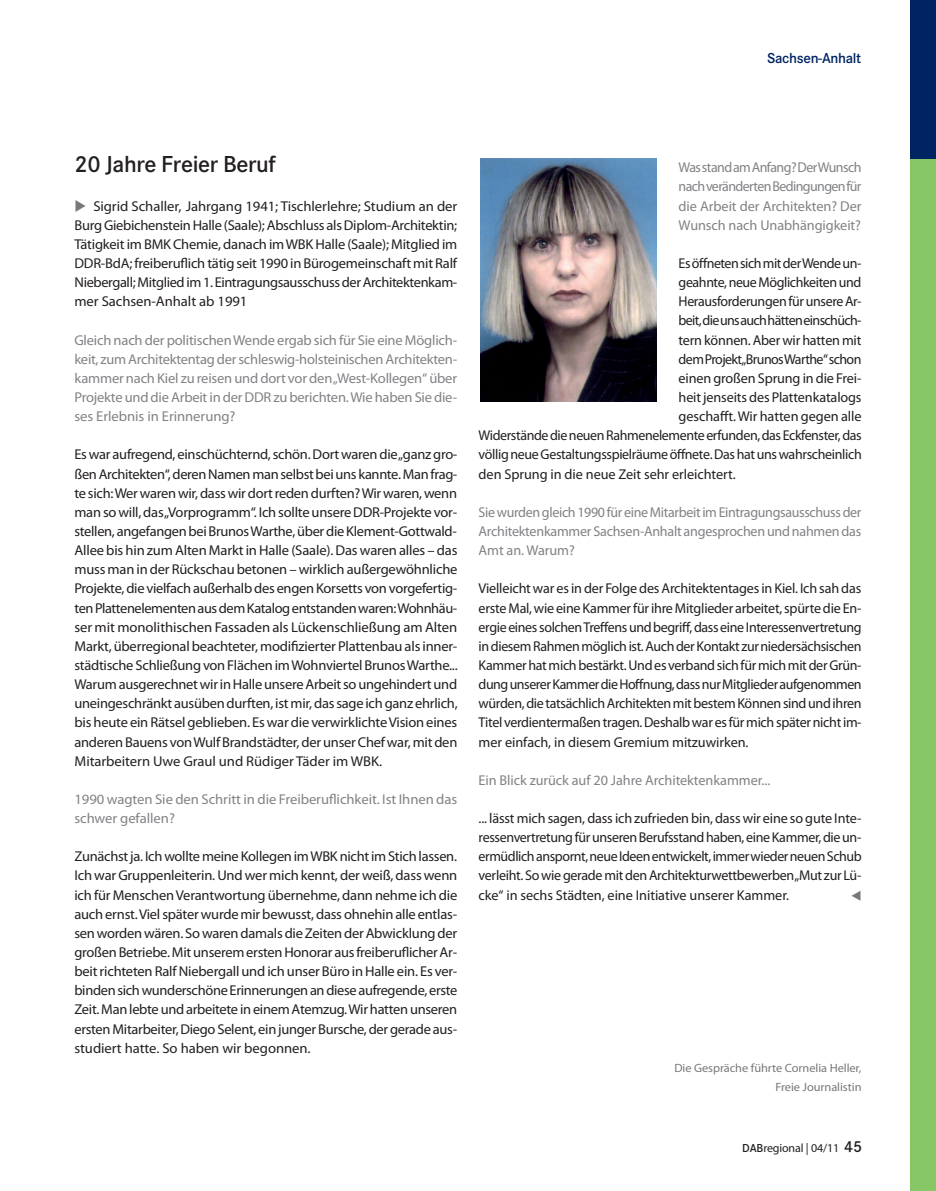
<style>
.page{position:relative;width:936px;height:1191px;background:#fff}
.page>*{position:absolute;margin:0;border:0;box-sizing:border-box;transform-origin:0 0}
.t1{font:600 24px "Corporate S";letter-spacing:-.015em;color:#231f20}
.t2{font:600 15px "Corporate S";letter-spacing:-.02em;color:#002361}
.t3{font:14.25px/19.2px "Myriad Pro";letter-spacing:-.02em;color:#231f20;text-align:justify}
.t4{font:14.25px/19.2px "Myriad Pro";letter-spacing:-.005em;color:#808285;text-align:justify}
.t5{font:14.25px "Myriad Pro";letter-spacing:-.045em;color:#231f20}
.t6{font:14.25px "Myriad Pro";letter-spacing:-.04em;color:#231f20}
.t7{font:12px/19.2px "Myriad Pro";letter-spacing:-.005em;color:#76787b;text-align:right}
.t8{font:12px "Myriad Pro";letter-spacing:-.01em;color:#231f20}
.s1{color:#76787b}
.s2{font-family:"Corporate S";font-weight:600}
.s3{font-family:"Corporate S";font-weight:600;font-size:16.5px}
</style>
<div class="page">
<div style="left:910px;top:0;width:25px;height:1191px;background:#87c765"></div>
<div style="left:910px;top:0;width:25px;height:158px;background:#002361"></div>
<img style="left:480px;top:159px;width:176px;height:243px">
<p class="t2" style="left:767px;top:49px;width:96px">Sachsen-Anhalt</p>
<h1 class="t1" style="left:74px;top:150px;width:203px">20 Jahre Freier Beruf</h1>
<p class="t3" style="left:74px;top:196px;width:384px"><span class="s1">◆</span> Sigrid Schaller, Jahrgang 1941; Tischlerlehre; Studium an der Burg Giebichenstein Halle (Saale); Abschluss als Diplom-Architektin; Tätigkeit im BMK Chemie, danach im WBK Halle (Saale); Mitglied im DDR-BdA; freiberuflich tätig seit 1990 in Bürogemeinschaft mit Ralf Niebergall; Mitglied im 1. Eintragungsausschuss der Architektenkam&shy;mer Sachsen-Anhalt ab 1991</p>
<p class="t4" style="left:74px;top:330px;width:384px">Gleich nach der politischen Wende ergab sich für Sie eine Möglich&shy;keit, zum Architektentag der schleswig-holsteinischen Architekten&shy;kammer nach Kiel zu reisen und dort vor den „West-Kollegen“ über Projekte und die Arbeit in der DDR zu berichten. Wie haben Sie die&shy;ses Erlebnis in Erinnerung?</p>
<p class="t3" style="left:74px;top:445px;width:385px">Es war aufregend, einschüchternd, schön. Dort waren die „ganz gro&shy;ßen Architekten“, deren Namen man selbst bei uns kannte. Man frag&shy;te sich: Wer waren wir, dass wir dort reden durften? Wir waren, wenn man so will, das „Vorprogramm“. Ich sollte unsere DDR-Projekte vor&shy;stellen, angefangen bei Brunos Warthe, über die Klement-Gottwald-Allee bis hin zum Alten Markt in Halle (Saale). Das waren alles – das muss man in der Rückschau betonen – wirklich außergewöhnliche Projekte, die vielfach außerhalb des engen Korsetts von vorgefertig&shy;ten Plattenelementen aus dem Katalog entstanden waren: Wohnhäu&shy;ser mit monolithischen Fassaden als Lückenschließung am Alten Markt, überregional beachteter, modifizierter Plattenbau als inner&shy;städtische Schließung von Flächen im Wohnviertel Brunos Warthe...<br>Warum ausgerechnet wir in Halle unsere Arbeit so ungehindert und uneingeschränkt ausüben durften, ist mir, das sage ich ganz ehrlich, bis heute ein Rätsel geblieben. Es war die verwirklichte Vision eines anderen Bauens von Wulf Brandstädter, der unser Chef war, mit den Mitarbeitern Uwe Graul und Rüdiger Täder im WBK.</p>
<p class="t4" style="left:74px;top:789px;width:384px">1990 wagten Sie den Schritt in die Freiberuflichkeit. Ist Ihnen das schwer gefallen?</p>
<p class="t3" style="left:74px;top:846px;width:384px">Zunächst ja. Ich wollte meine Kollegen im WBK nicht im Stich lassen.<br>Ich war Gruppenleiterin. Und wer mich kennt, der weiß, dass wenn ich für Menschen Verantwortung übernehme, dann nehme ich die auch ernst. Viel später wurde mir bewusst, dass ohnehin alle entlas&shy;sen worden wären. So waren damals die Zeiten der Abwicklung der großen Betriebe. Mit unserem ersten Honorar aus freiberuflicher Ar&shy;beit richteten Ralf Niebergall und ich unser Büro in Halle ein. Es ver&shy;binden sich wunderschöne Erinnerungen an diese aufregende, erste Zeit. Man lebte und arbeitete in einem Atemzug. Wir hatten unseren ersten Mitarbeiter, Diego Selent, ein junger Bursche, der gerade aus&shy;studiert hatte. So haben wir begonnen.</p>
<p class="t4" style="left:678px;top:158px;width:184px">Was stand am Anfang? Der Wunsch nach veränderten Bedingungen für die Arbeit der Architekten? Der Wunsch nach Unabhängigkeit?</p>
<p class="t3" style="left:678px;top:253px;width:184px">Es öffneten sich mit der Wende un-</p>
<p class="t3" style="left:678px;top:272px;width:184px">geahnte, neue Möglichkeiten und</p>
<p class="t3" style="left:678px;top:292px;width:184px">Herausforderungen für unsere Ar-</p>
<p class="t5" style="left:678px;top:312px;width:184px">beit, die uns auch hätten einschüch-</p>
<p class="t3" style="left:678px;top:330px;width:184px">tern können. Aber wir hatten mit</p>
<p class="t6" style="left:678px;top:350px;width:184px">dem Projekt „Brunos Warthe“ schon</p>
<p class="t3" style="left:678px;top:368px;width:184px">einen großen Sprung in die Frei-</p>
<p class="t3" style="left:678px;top:387px;width:184px">heit jenseits des Plattenkatalogs</p>
<p class="t3" style="left:678px;top:406px;width:184px">geschafft. Wir hatten gegen alle</p>
<p class="t3" style="left:478px;top:425px;width:384px">Widerstände die neuen Rahmenelemente erfunden, das Eckfenster, das</p>
<p class="t3" style="left:478px;top:445px;width:384px">völlig neue Gestaltungsspielräume öffnete. Das hat uns wahrscheinlich</p>
<p class="t3" style="left:478px;top:464px;width:258px">den Sprung in die neue Zeit sehr erleichtert.</p>
<p class="t4" style="left:478px;top:502px;width:384px">Sie wurden gleich 1990 für eine Mitarbeit im Eintragungsausschuss der Architektenkammer Sachsen-Anhalt angesprochen und nahmen das Amt an. Warum?</p>
<p class="t3" style="left:478px;top:579px;width:384px">Vielleicht war es in der Folge des Architektentages in Kiel. Ich sah das erste Mal, wie eine Kammer für ihre Mitglieder arbeitet, spürte die En&shy;ergie eines solchen Treffens und begriff, dass eine Interessenvertretung in diesem Rahmen möglich ist. Auch der Kontakt zur niedersächsischen Kammer hat mich bestärkt. Und es verband sich für mich mit der Grün&shy;dung unserer Kammer die Hoffnung, dass nur Mitglieder aufgenommen würden, die tatsächlich Architekten mit bestem Können sind und ihren Titel verdientermaßen tragen. Deshalb war es für mich später nicht im&shy;mer einfach, in diesem Gremium mitzuwirken.</p>
<p class="t4" style="left:478px;top:770px;width:293px">Ein Blick zurück auf 20 Jahre Architektenkammer...</p>
<p class="t3" style="left:478px;top:808px;width:385px">... lässt mich sagen, dass ich zufrieden bin, dass wir eine so gute Inte&shy;ressenvertretung für unseren Berufsstand haben, eine Kammer, die un&shy;ermüdlich anspornt, neue Ideen entwickelt, immer wieder neuen Schub verleiht. So wie gerade mit den Architekturwettbewerben „Mut zur Lü&shy;cke“ in sechs Städten, eine Initiative unserer Kammer.</p>
<p class="t7" style="left:674px;top:1058px;width:189px">Die Gespräche führte Cornelia Heller,<br>Freie Journalistin</p>
<p class="t8" style="left:742px;top:1140px;width:121px"><span class="s2">DAB</span>regional | 04/11 <span class="s3">45</span></p>
</div>
